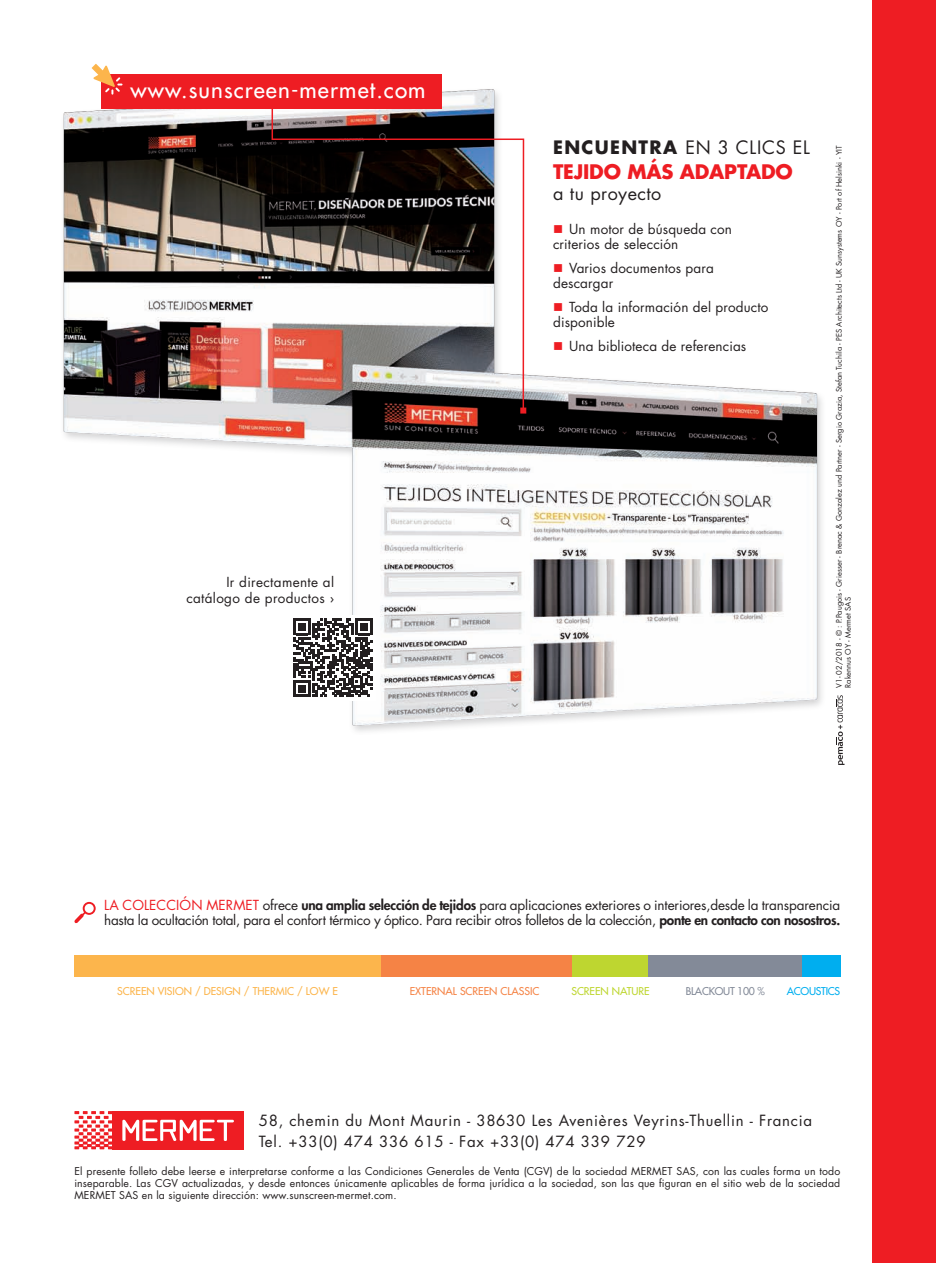
<style>
.page{position:relative;width:936px;height:1263px;background:#fff}
.page>*{position:absolute;margin:0;border:0;box-sizing:border-box;transform-origin:0 0}
.t1{font:22.5px "Futura";letter-spacing:.05em;color:#fff}
.t2{font:700 19.5px "Futura";letter-spacing:-.01em;color:#ee1d23}
.t3{font:18px "Futura";letter-spacing:.025em;color:#231f20}
.t4{font:15px/21px "Futura";letter-spacing:.05em;color:#231f20}
.t5{font:13.5px/15px "Futura";letter-spacing:.01em;color:#231f20}
.t6{font:13.5px "Futura";letter-spacing:-.02em;color:#231f20}
.t7{font:13.5px "Futura";letter-spacing:-.01em;color:#231f20}
.t8{font:10.5px/12px "Futura";letter-spacing:.01em;color:#231f20;text-align:justify}
.t9{font:10.5px "Futura";color:#fcb54c}
.t10{font:10.5px "Futura";color:#f58345}
.t11{font:10.5px "Futura";color:#bed630}
.t12{font:10.5px "Futura";letter-spacing:-.025em;color:#838a98}
.t13{font:10.5px "Futura";letter-spacing:-.025em;color:#00aeef}
.t14{font:7.5px/9px "Futura";color:#231f20}
.s1{font-weight:700}
.s2{color:#ee1d23}
.s3{font-weight:800}
</style>
<div class="page">
<img style="left:63px;top:0;width:872px;height:1263px">
<svg style="left:290px;top:615px;width:85px;height:85px"></svg>
<svg style="left:294px;top:618px;width:78px;height:79px"></svg>
<img style="left:271px;top:95px;width:254px;height:317px">
<svg style="left:520px;top:408px;width:6px;height:6px"></svg>
<div style="left:101px;top:74px;width:340px;height:34px;background:#ee1d23"></div>
<svg style="left:91px;top:64px;width:31px;height:31px"></svg>
<p class="t1" style="left:130px;top:75px;width:296px">www.sunscreen-mermet.com</p>
<p class="t5" style="left:186px;top:573px;width:149px;line-height:16.5px;text-align:right">Ir directamente al catálogo de productos ›</p>
<p class="t3" style="left:553px;top:135px;width:258px"><span class="s1">ENCUENTRA</span> EN 3 CLICS EL</p>
<p class="t2" style="left:553px;top:158px;width:241px">TEJIDO MÁS ADAPTADO</p>
<p class="t3" style="left:553px;top:181px;width:110px">a tu proyecto</p>
<p class="t5" style="left:553px;top:221px;width:180px"><span class="s2">■</span> Un motor de búsqueda con criterios de selección</p>
<p class="t5" style="left:553px;top:260px;width:162px"><span class="s2">■</span> Varios documentos para descargar</p>
<p class="t5" style="left:553px;top:299px;width:217px"><span class="s2">■</span> Toda la información del producto disponible</p>
<p class="t5" style="left:553px;top:338px;width:195px"><span class="s2">■</span> Una biblioteca de referencias</p>
<p class="t14" style="left:834px;top:688px;width:543px;rotate:-90deg">V1- 02/2018 - © : P.Paugois - Griesser - Brenac &amp; Gonzalez und Partner - Sergio Grazia, Stefan Tuchila - PES Architects Ltd - UK Sunsystems OY - Port of Helsinki - YIT<br>Rakennus OY - Mermet SAS</p>
<p class="t7" style="left:104px;top:896px;width:737px"><span class="s2">LA COLECCIÓN MERMET</span> ofrece <span class="s3">una amplia selección de tejidos</span> para aplicaciones exteriores o interiores,desde la transparencia</p>
<p class="t6" style="left:104px;top:911px;width:737px">hasta la ocultación total, para el confort térmico y óptico. Para recibir otros folletos de la colección, <span class="s3">ponte en contacto con nosostros.</span></p>
<p class="t9" style="left:117px;top:984px;width:222px">SCREEN VISION / DESIGN / THERMIC / LOW E</p>
<p class="t10" style="left:410px;top:984px;width:131px">EXTERNAL SCREEN CLASSIC</p>
<p class="t11" style="left:571px;top:984px;width:80px">SCREEN NATURE</p>
<p class="t12" style="left:685px;top:984px;width:81px">BLACKOUT 100 %</p>
<p class="t13" style="left:786px;top:984px;width:55px">ACOUSTICS</p>
<p class="t4" style="left:259px;top:1109px;width:555px">58, chemin du Mont Maurin - 38630 Les Avenières Veyrins-Thuellin - Francia<br>Tel. +33(0) 474 336 615 - Fax +33(0) 474 339 729</p>
<p class="t8" style="left:74px;top:1165px;width:767px">El presente folleto debe leerse e interpretarse conforme a las Condiciones Generales de Venta (CGV) de la sociedad MERMET SAS, con las cuales forma un todo inseparable. Las CGV actualizadas, y desde entonces únicamente aplicables de forma jurídica a la sociedad, son las que figuran en el sitio web de la sociedad MERMET SAS en la siguiente dirección: www.sunscreen-mermet.com.</p>
</div>
